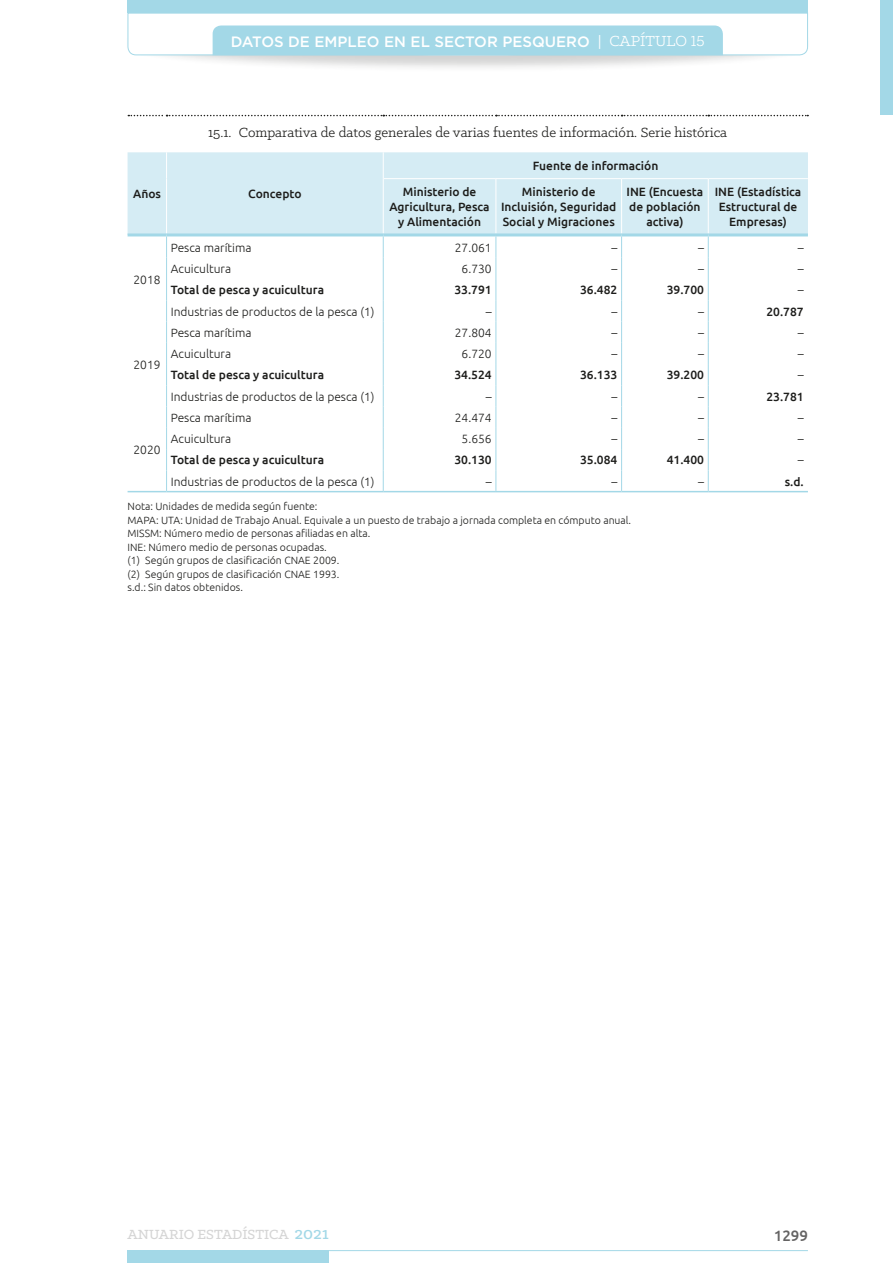
<style>
.page{position:relative;width:893px;height:1263px;background:#fff}
.page>*{position:absolute;margin:0;border:0;box-sizing:border-box;transform-origin:0 0}
.TITULO_TABLA{font:15px "Klinic Slab";color:#1d1d1b}
.t1{font:500 15px "Gotham";color:#fff}
.t2{font:500 15px "Klinic Slab";color:#d5d5d5}
.t3{font:500 15px "Ubuntu";color:#646363}
.TEXTO_DERECHA_TABLA{font:300 12px "Ubuntu";color:#1d1d1b}
.TEXTO_CABECERA_TABLA{font:500 12px/15px "Ubuntu";color:#1d1d1b;text-align:center}
.TEXTO_DERECHA_TABLA-2{font:500 12px "Ubuntu";color:#1d1d1b}
.TEXTO_FUENTE{font:300 10.5px "Ubuntu";color:#1d1d1b}
.s1{font-weight:400}
.s2{font-family:"Klinic Slab";font-weight:400;font-size:16.5px}
.s3{font-size:18.9px;color:#a3d8e7}
</style>
<div class="page">
<div style="left:880px;top:0;width:13px;height:115px;background:#a3d8e7"></div>
<div style="left:124px;top:13px;width:687px;height:59px;background:#1d1d1b;opacity:.2"></div>
<div style="left:128px;top:1250px;width:201px;height:13px;background:#a3d8e7"></div>
<div style="left:128px;top:0;width:680px;height:13px;background:#a3d8e7"></div>
<hr style="left:128px;top:1250px;width:680px;height:1px;background:#a3d8e7">
<svg style="left:127px;top:12px;width:681px;height:44px"></svg>
<svg style="left:128px;top:116px;width:680px;height:375px"></svg>
<div style="left:128px;top:152px;width:680px;height:81px;background:#d5ecf4"></div>
<svg style="left:166px;top:152px;width:1px;height:27px"></svg>
<svg style="left:383px;top:152px;width:1px;height:27px"></svg>
<hr style="left:166px;top:179px;width:1px;height:54px;background:#fff">
<hr style="left:383px;top:179px;width:1px;height:54px;background:#fff">
<hr style="left:496px;top:179px;width:1px;height:54px;background:#fff">
<hr style="left:621px;top:179px;width:1px;height:54px;background:#fff">
<hr style="left:708px;top:179px;width:1px;height:54px;background:#fff">
<svg style="left:128px;top:115px;width:680px;height:1px"></svg>
<hr style="left:128px;top:233px;width:39px;height:3px;background:#a3d8e7">
<hr style="left:167px;top:233px;width:216px;height:3px;background:#a3d8e7">
<hr style="left:383px;top:233px;width:113px;height:3px;background:#a3d8e7">
<hr style="left:496px;top:233px;width:126px;height:3px;background:#a3d8e7">
<hr style="left:622px;top:233px;width:86px;height:3px;background:#a3d8e7">
<hr style="left:708px;top:233px;width:100px;height:3px;background:#a3d8e7">
<hr style="left:384px;top:178px;width:112px;height:1px;background:#fff">
<hr style="left:496px;top:178px;width:126px;height:1px;background:#fff">
<hr style="left:622px;top:178px;width:86px;height:1px;background:#fff">
<hr style="left:708px;top:178px;width:100px;height:1px;background:#fff">
<hr style="left:167px;top:491px;width:216px;height:1px;background:#a3d8e7">
<hr style="left:383px;top:491px;width:113px;height:1px;background:#a3d8e7">
<hr style="left:496px;top:491px;width:126px;height:1px;background:#a3d8e7">
<hr style="left:622px;top:491px;width:86px;height:1px;background:#a3d8e7">
<hr style="left:708px;top:491px;width:100px;height:1px;background:#a3d8e7">
<hr style="left:128px;top:491px;width:39px;height:1px;background:#a3d8e7">
<svg style="left:166px;top:236px;width:1px;height:255px"></svg>
<svg style="left:383px;top:236px;width:1px;height:255px"></svg>
<svg style="left:496px;top:236px;width:1px;height:255px"></svg>
<svg style="left:621px;top:236px;width:1px;height:255px"></svg>
<svg style="left:708px;top:236px;width:1px;height:255px"></svg>
<h1 class="t1" style="left:231px;top:33px;width:475px">DATOS DE EMPLEO EN EL SECTOR PESQUERO <span class="s1">|</span> <span class="s2">CAPÍTULO 15</span></h1>
<p class="TITULO_TABLA" style="left:208px;top:123px;width:520px">15.1. Comparativa de datos generales de varias fuentes de información. Serie histórica</p>
<p class="TEXTO_CABECERA_TABLA" style="left:133px;top:186px;width:29px">Años</p>
<p class="TEXTO_CABECERA_TABLA" style="left:248px;top:186px;width:55px">Concepto</p>
<p class="TEXTO_CABECERA_TABLA" style="left:533px;top:158px;width:127px">Fuente de información</p>
<p class="TEXTO_CABECERA_TABLA" style="left:389px;top:184px;width:102px">Ministerio de<br>Agricultura, Pesca y Alimentación</p>
<p class="TEXTO_CABECERA_TABLA" style="left:501px;top:184px;width:117px">Ministerio de<br>Incluisión, Seguridad<br>Social y Migraciones</p>
<p class="TEXTO_CABECERA_TABLA" style="left:627px;top:184px;width:78px">INE (Encuesta de población activa)</p>
<p class="TEXTO_CABECERA_TABLA" style="left:715px;top:184px;width:88px">INE (Estadística<br>Estructural de<br>Empresas)</p>
<p class="TEXTO_DERECHA_TABLA" style="left:134px;top:272px;width:29px">2018</p>
<p class="TEXTO_DERECHA_TABLA" style="left:134px;top:357px;width:29px">2019</p>
<p class="TEXTO_DERECHA_TABLA" style="left:171px;top:240px;width:82px">Pesca marítima</p>
<p class="TEXTO_DERECHA_TABLA" style="left:455px;top:240px;width:38px">27.061</p>
<p class="TEXTO_DERECHA_TABLA" style="left:611px;top:240px;width:7px">–</p>
<p class="TEXTO_DERECHA_TABLA" style="left:698px;top:240px;width:7px">–</p>
<p class="TEXTO_DERECHA_TABLA" style="left:798px;top:240px;width:7px">–</p>
<p class="TEXTO_DERECHA_TABLA" style="left:171px;top:262px;width:62px">Acuicultura</p>
<p class="TEXTO_DERECHA_TABLA" style="left:462px;top:262px;width:32px">6.730</p>
<p class="TEXTO_DERECHA_TABLA" style="left:611px;top:262px;width:7px">–</p>
<p class="TEXTO_DERECHA_TABLA" style="left:698px;top:262px;width:7px">–</p>
<p class="TEXTO_DERECHA_TABLA" style="left:798px;top:262px;width:7px">–</p>
<p class="TEXTO_DERECHA_TABLA-2" style="left:171px;top:282px;width:155px">Total de pesca y acuicultura</p>
<p class="TEXTO_DERECHA_TABLA-2" style="left:454px;top:282px;width:39px">33.791</p>
<p class="TEXTO_DERECHA_TABLA-2" style="left:580px;top:282px;width:39px">36.482</p>
<p class="TEXTO_DERECHA_TABLA-2" style="left:667px;top:282px;width:39px">39.700</p>
<p class="TEXTO_DERECHA_TABLA" style="left:798px;top:283px;width:7px">–</p>
<p class="TEXTO_DERECHA_TABLA" style="left:171px;top:304px;width:205px">Industrias de productos de la pesca (1)</p>
<p class="TEXTO_DERECHA_TABLA" style="left:486px;top:304px;width:7px">–</p>
<p class="TEXTO_DERECHA_TABLA" style="left:611px;top:304px;width:7px">–</p>
<p class="TEXTO_DERECHA_TABLA" style="left:698px;top:304px;width:7px">–</p>
<p class="TEXTO_DERECHA_TABLA-2" style="left:766px;top:304px;width:39px">20.787</p>
<p class="TEXTO_DERECHA_TABLA" style="left:171px;top:325px;width:82px">Pesca marítima</p>
<p class="TEXTO_DERECHA_TABLA" style="left:455px;top:325px;width:38px">27.804</p>
<p class="TEXTO_DERECHA_TABLA" style="left:611px;top:325px;width:7px">–</p>
<p class="TEXTO_DERECHA_TABLA" style="left:698px;top:325px;width:7px">–</p>
<p class="TEXTO_DERECHA_TABLA" style="left:798px;top:325px;width:7px">–</p>
<p class="TEXTO_DERECHA_TABLA" style="left:171px;top:347px;width:62px">Acuicultura</p>
<p class="TEXTO_DERECHA_TABLA" style="left:462px;top:347px;width:32px">6.720</p>
<p class="TEXTO_DERECHA_TABLA" style="left:611px;top:347px;width:7px">–</p>
<p class="TEXTO_DERECHA_TABLA" style="left:698px;top:347px;width:7px">–</p>
<p class="TEXTO_DERECHA_TABLA" style="left:798px;top:347px;width:7px">–</p>
<p class="TEXTO_DERECHA_TABLA-2" style="left:171px;top:367px;width:155px">Total de pesca y acuicultura</p>
<p class="TEXTO_DERECHA_TABLA-2" style="left:454px;top:367px;width:39px">34.524</p>
<p class="TEXTO_DERECHA_TABLA-2" style="left:580px;top:367px;width:39px">36.133</p>
<p class="TEXTO_DERECHA_TABLA-2" style="left:667px;top:367px;width:39px">39.200</p>
<p class="TEXTO_DERECHA_TABLA" style="left:798px;top:368px;width:7px">–</p>
<p class="TEXTO_DERECHA_TABLA" style="left:171px;top:389px;width:205px">Industrias de productos de la pesca (1)</p>
<p class="TEXTO_DERECHA_TABLA" style="left:486px;top:389px;width:7px">–</p>
<p class="TEXTO_DERECHA_TABLA" style="left:611px;top:389px;width:7px">–</p>
<p class="TEXTO_DERECHA_TABLA" style="left:698px;top:389px;width:7px">–</p>
<p class="TEXTO_DERECHA_TABLA-2" style="left:766px;top:389px;width:39px">23.781</p>
<p class="TEXTO_DERECHA_TABLA" style="left:171px;top:410px;width:82px">Pesca marítima</p>
<p class="TEXTO_DERECHA_TABLA" style="left:455px;top:410px;width:38px">24.474</p>
<p class="TEXTO_DERECHA_TABLA" style="left:611px;top:410px;width:7px">–</p>
<p class="TEXTO_DERECHA_TABLA" style="left:698px;top:410px;width:7px">–</p>
<p class="TEXTO_DERECHA_TABLA" style="left:798px;top:410px;width:7px">–</p>
<p class="TEXTO_DERECHA_TABLA" style="left:171px;top:432px;width:62px">Acuicultura</p>
<p class="TEXTO_DERECHA_TABLA" style="left:462px;top:432px;width:32px">5.656</p>
<p class="TEXTO_DERECHA_TABLA" style="left:611px;top:432px;width:7px">–</p>
<p class="TEXTO_DERECHA_TABLA" style="left:698px;top:432px;width:7px">–</p>
<p class="TEXTO_DERECHA_TABLA" style="left:798px;top:432px;width:7px">–</p>
<p class="TEXTO_DERECHA_TABLA-2" style="left:171px;top:452px;width:155px">Total de pesca y acuicultura</p>
<p class="TEXTO_DERECHA_TABLA-2" style="left:454px;top:452px;width:39px">30.130</p>
<p class="TEXTO_DERECHA_TABLA-2" style="left:580px;top:452px;width:39px">35.084</p>
<p class="TEXTO_DERECHA_TABLA-2" style="left:667px;top:452px;width:39px">41.400</p>
<p class="TEXTO_DERECHA_TABLA" style="left:798px;top:453px;width:7px">–</p>
<p class="TEXTO_DERECHA_TABLA" style="left:171px;top:474px;width:205px">Industrias de productos de la pesca (1)</p>
<p class="TEXTO_DERECHA_TABLA" style="left:486px;top:474px;width:7px">–</p>
<p class="TEXTO_DERECHA_TABLA" style="left:611px;top:474px;width:7px">–</p>
<p class="TEXTO_DERECHA_TABLA" style="left:698px;top:474px;width:7px">–</p>
<p class="TEXTO_DERECHA_TABLA-2" style="left:785px;top:474px;width:21px">s.d.</p>
<p class="TEXTO_FUENTE" style="left:128px;top:500px;width:191px">Nota: Unidades de medida según fuente:</p>
<p class="TEXTO_FUENTE" style="left:128px;top:514px;width:505px">MAPA: UTA: Unidad de Trabajo Anual. Equivale a un puesto de trabajo a jornada completa en cómputo anual.</p>
<p class="TEXTO_FUENTE" style="left:128px;top:527px;width:244px">MISSM: Número medio de personas afiliadas en alta.</p>
<p class="TEXTO_FUENTE" style="left:128px;top:541px;width:201px">INE: Número medio de personas ocupadas.</p>
<p class="TEXTO_FUENTE" style="left:128px;top:554px;width:213px">(1) Según grupos de clasificación CNAE 2009.</p>
<p class="TEXTO_FUENTE" style="left:128px;top:568px;width:213px">(2) Según grupos de clasificación CNAE 1993.</p>
<p class="TEXTO_FUENTE" style="left:128px;top:581px;width:117px">s.d.: Sin datos obtenidos.</p>
<p class="TEXTO_DERECHA_TABLA" style="left:134px;top:442px;width:29px">2020</p>
<h1 class="t2" style="left:128px;top:1224px;width:203px">ANUARIO ESTADÍSTICA <span class="s3">2021</span></h1>
<h1 class="t3" style="left:774px;top:1226px;width:36px">1299</h1>
</div>
